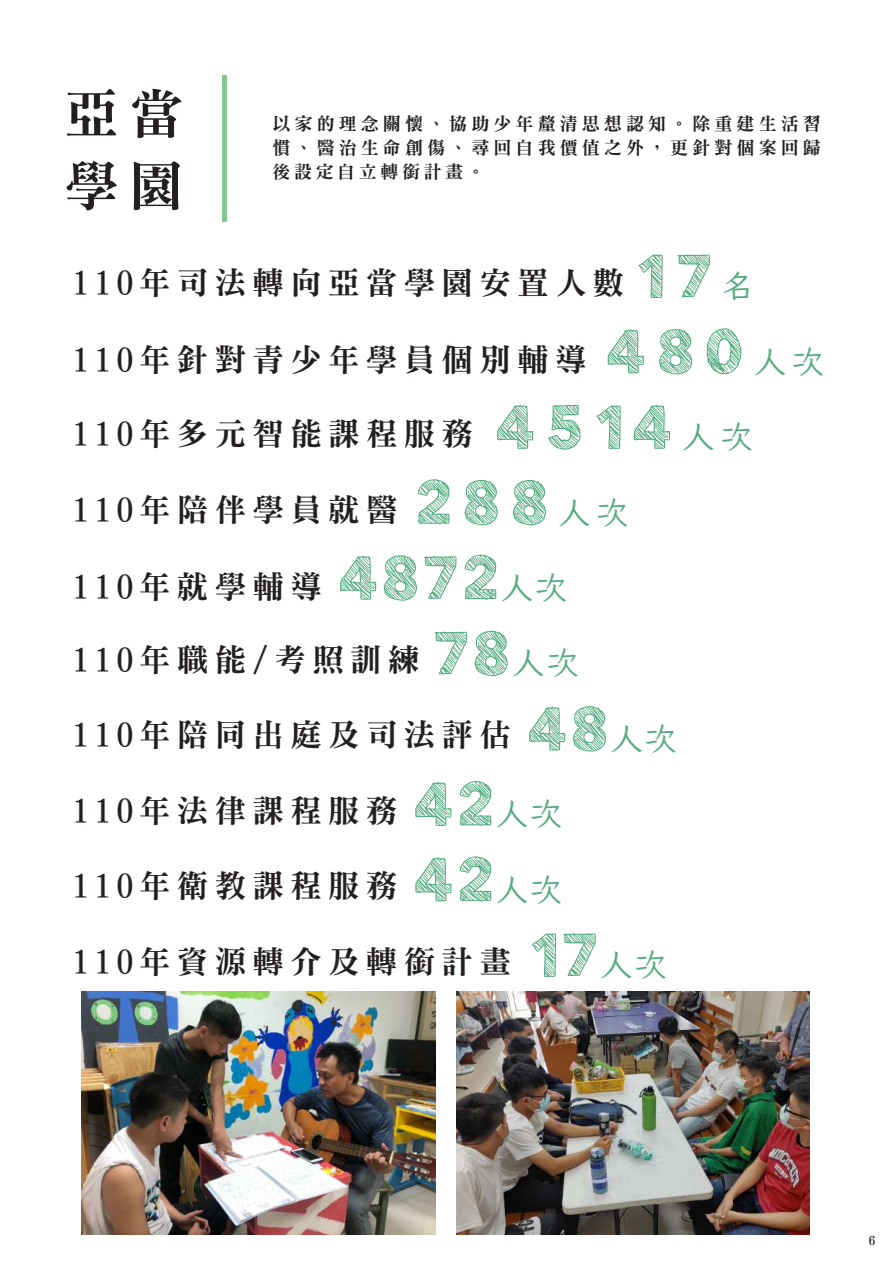
<style>
.page{position:relative;width:893px;height:1263px;background:#fff}
.page>*{position:absolute;margin:0;border:0;box-sizing:border-box;transform-origin:0 0}
.t1{font:54px/72px "DFN Ming W9 WIN BF";color:#231f20}
.t2{font:31.5px "DFN Ming W9 WIN BF";letter-spacing:.2em;color:#231f20}
.t3{font:18px/24px "DFN Ming W9 WIN BF";letter-spacing:.225em;color:#231f20;text-align:justify}
.t4{font:12px "DFN Ming W9 WIN BF";color:#231f20}
.s1{font-family:"Folktale";font-size:60.9px;color:#54aa80}
.s2{font-family:"Iansui 0.93";color:#54aa80}
</style>
<div class="page">
<hr style="left:222px;top:75px;width:4px;height:146px;background:#82c890">
<img style="left:82px;top:992px;width:354px;height:243px">
<img style="left:456px;top:992px;width:354px;height:243px">
<h1 class="t1" style="left:64px;top:77px;width:120px">亞當學園</h1>
<p class="t3" style="left:272px;top:111px;width:550px">以家的理念關懷、協助少年釐清思想認知。除重建生活習慣、醫治生命創傷、尋回自我價值之外，更針對個案回歸後設定自立轉銜計畫。</p>
<p class="t2" style="left:73px;top:267px;width:683px">110年司法轉向亞當學園安置人數 <span class="s1">17</span> <span class="s2">名</span></p>
<p class="t2" style="left:73px;top:343px;width:752px">110年針對青少年學員個別輔導 <span class="s1">480</span> <span class="s2">人次</span></p>
<p class="t2" style="left:73px;top:418px;width:681px">110年多元智能課程服務 <span class="s1">4514</span> <span class="s2">人次</span></p>
<p class="t2" style="left:73px;top:494px;width:556px">110年陪伴學員就醫 <span class="s1">288</span> <span class="s2">人次</span></p>
<p class="t2" style="left:73px;top:570px;width:495px">110年就學輔導 <span class="s1">4872</span><span class="s2">人次</span></p>
<p class="t2" style="left:73px;top:644px;width:507px">110年職能/考照訓練 <span class="s1">78</span><span class="s2">人次</span></p>
<p class="t2" style="left:73px;top:719px;width:605px">110年陪同出庭及司法評估 <span class="s1">48</span><span class="s2">人次</span></p>
<p class="t2" style="left:73px;top:795px;width:490px">110年法律課程服務 <span class="s1">42</span><span class="s2">人次</span></p>
<p class="t2" style="left:73px;top:870px;width:490px">110年衛教課程服務 <span class="s1">42</span><span class="s2">人次</span></p>
<p class="t2" style="left:73px;top:945px;width:595px">110年資源轉介及轉銜計畫 <span class="s1">17</span><span class="s2">人次</span></p>
<p class="t4" style="left:869px;top:1234px;width:7px">6</p>
</div>
